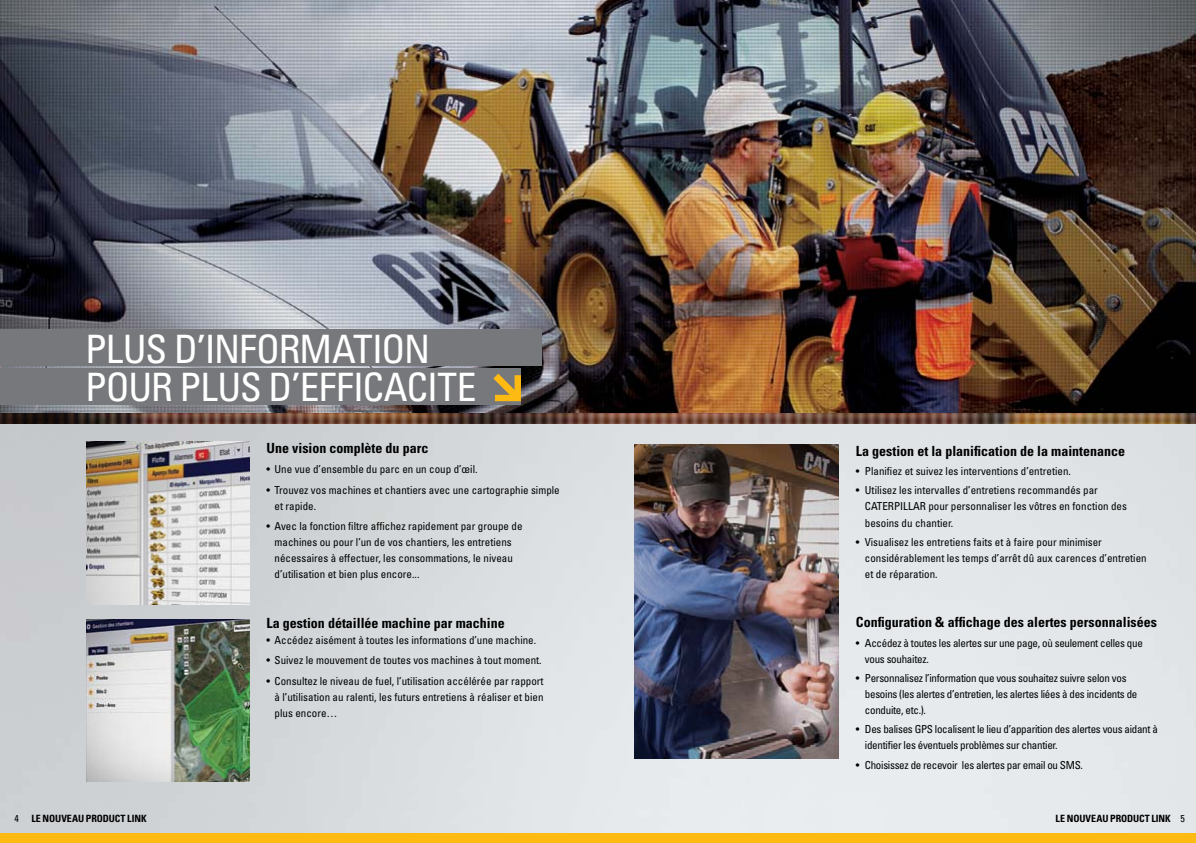
<style>
.page{position:relative;width:1196px;height:843px;background:#fff}
.page>*{position:absolute;margin:0;border:0;box-sizing:border-box;transform-origin:0 0}
.t1{font:condensed 39.1px/38.1px "Univers";letter-spacing:-.02em;color:#fff}
.t2{font:700 condensed 14px "Univers";color:#000}
.t3{font:condensed 11px/16px "Univers";color:#000}
.t4{font:condensed 11px/16px "Univers";letter-spacing:-.025em;color:#000}
.t5{font:700 condensed 10px "Univers";letter-spacing:-.01em;color:#000}
.t6{font:condensed 10px "Univers";color:#000}
.s1{font-weight:400}
</style>
<div class="page">
<img style="left:0;top:0;width:72px;height:469px">
<div style="left:0;top:469px;width:72px;height:364px;background:#caced1"></div>
<img style="left:72px;top:0;width:1123px;height:833px">
<img style="left:0;top:413px;width:1195px;height:10px">
<div style="left:0;top:833px;width:1195px;height:9px;background:#fdba12"></div>
<img style="left:86px;top:441px;width:163px;height:163px">
<img style="left:86px;top:619px;width:163px;height:162px">
<img style="left:634px;top:444px;width:204px;height:314px">
<div style="left:0;top:329px;width:541px;height:37px;background:#77787b"></div>
<div style="left:0;top:367px;width:520px;height:37px;background:#77787b"></div>
<svg style="left:493px;top:371px;width:29px;height:31px"></svg>
<h1 class="t1" style="left:85px;top:329px;width:393px">PLUS D’INFORMATION<br>POUR PLUS D’EFFICACITE</h1>
<p class="t2" style="left:266px;top:439px;width:163px">Une vision complète du parc</p>
<p class="t3" style="left:266px;top:460px;width:212px">• Une vue d’ensemble du parc en un coup d’œil.</p>
<p class="t3" style="left:274px;top:481px;width:287px;text-indent:-8px">• Trouvez vos machines et chantiers avec une cartographie simple et rapide.</p>
<p class="t3" style="left:274px;top:518px;width:249px;text-indent:-8px">• Avec la fonction filtre affichez rapidement par groupe de machines ou pour l’un de vos chantiers, les entretiens nécessaires à effectuer, les consommations, le niveau d’utilisation et bien plus encore...</p>
<p class="t2" style="left:266px;top:614px;width:239px">La gestion détaillée machine par machine</p>
<p class="t3" style="left:266px;top:631px;width:271px">• Accédez aisément à toutes les informations d’une machine.</p>
<p class="t3" style="left:266px;top:652px;width:277px">• Suivez le mouvement de toutes vos machines à tout moment.</p>
<p class="t3" style="left:274px;top:672px;width:270px;text-align:justify;text-indent:-8px">• Consultez le niveau de fuel, l’utilisation accélérée par rapport à l’utilisation au ralenti, les futurs entretiens à réaliser et bien plus encore…</p>
<p class="t2" style="left:855px;top:442px;width:271px">La gestion et la planification de la maintenance</p>
<p class="t3" style="left:855px;top:463px;width:216px">• Planifiez et suivez les interventions d’entretien.</p>
<p class="t3" style="left:864px;top:482px;width:263px;text-indent:-9px">• Utilisez les intervalles d’entretiens recommandés par<br>CATERPI LLAR pour personnaliser les vôtres en fonction des besoins du chantier.</p>
<p class="t3" style="left:864px;top:533px;width:283px;text-indent:-9px">• Visualisez les entretiens faits et à faire pour minimiser considérablement les temps d’arrêt dû aux carences d’entretien et de réparation.</p>
<p class="t2" style="left:855px;top:613px;width:302px">Configuration &amp; affichage des alertes personnalisées</p>
<p class="t4" style="left:864px;top:634px;width:279px;text-indent:-9px">• Accédez à toutes les alertes sur une page, où seulement celles que vous souhaitez.</p>
<p class="t4" style="left:864px;top:669px;width:274px;text-indent:-9px">• Personnalisez l’information que vous souhaitez suivre selon vos besoins (les alertes d’entretien, les alertes liées à des incidents de conduite, etc.).</p>
<p class="t4" style="left:864px;top:721px;width:294px;text-indent:-9px">• Des balises GPS localisent le lieu d’apparition des alertes vous aidant à identifier les éventuels problèmes sur chantier.</p>
<p class="t4" style="left:855px;top:756px;width:228px">• Choisissez de recevoir les alertes par email ou SMS.</p>
<p class="t6" style="left:14px;top:811px;width:6px">4</p>
<p class="t5" style="left:31px;top:811px;width:117px">LE NOUVEAU PRODUCT LINK</p>
<p class="t5" style="left:1055px;top:811px;width:131px">LE NOUVEAU PRODUCT LINK <span class="s1">5</span></p>
</div>
